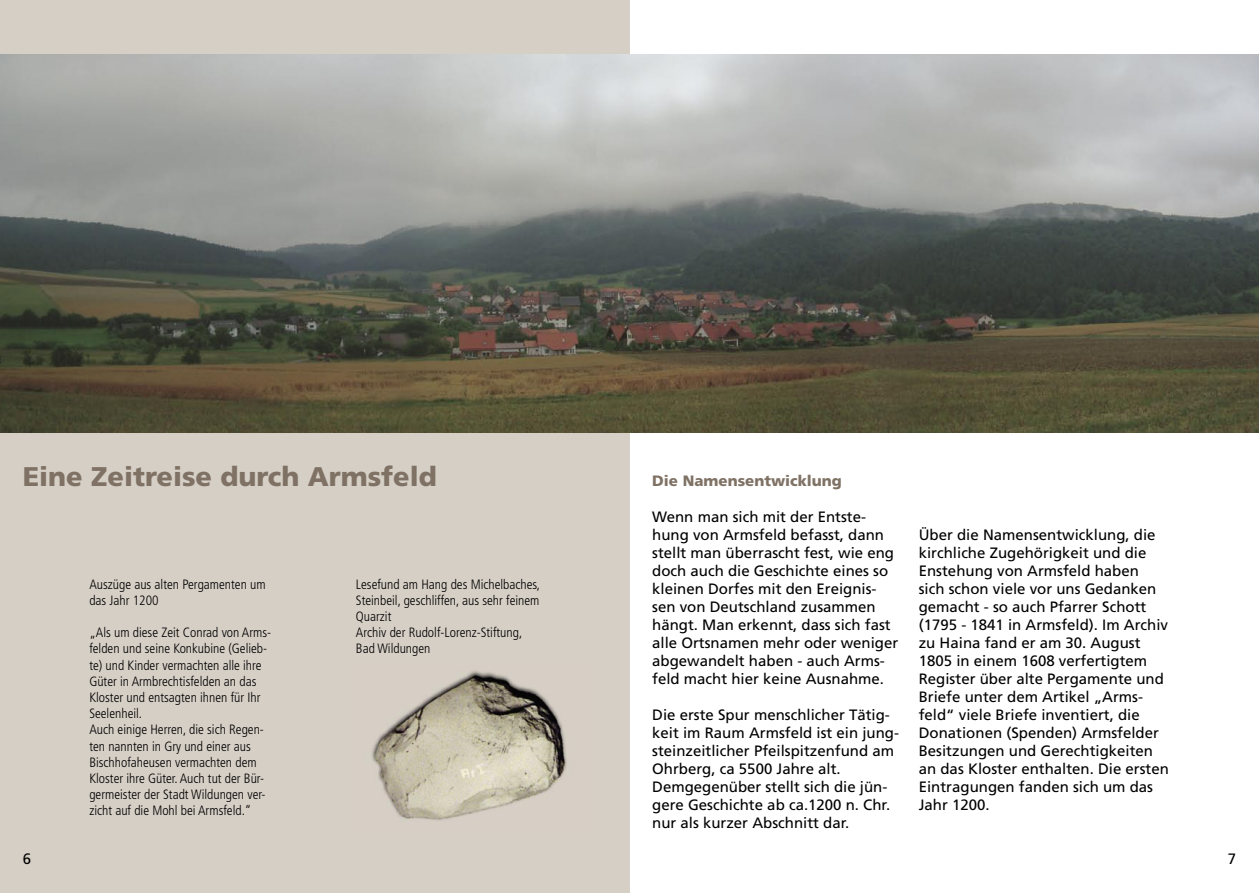
<style>
.page{position:relative;width:1259px;height:893px;background:#fff}
.page>*{position:absolute;margin:0;border:0;box-sizing:border-box;transform-origin:0 0}
.t1{font:900 27px "Frutiger";color:#7f7265}
.t2{font:15px/18px "Frutiger";color:#000}
.t3{font:900 15px "Frutiger";color:#7f7265}
.t4{font:300 condensed 13.5px/16.2px "Frutiger";color:#000}
</style>
<div class="page">
<div style="left:0;top:0;width:629px;height:893px;background:#d6cfc6"></div>
<img style="left:0;top:54px;width:1259px;height:378px">
<img style="left:372px;top:671px;width:195px;height:150px">
<h1 class="t1" style="left:23px;top:460px;width:415px">Eine Zeitreise durch Armsfeld</h1>
<p class="t4" style="left:89px;top:576px;width:178px">Auszüge aus alten Pergamenten um das Jahr 1200</p>
<p class="t4" style="left:89px;top:625px;width:183px">„Als um diese Zeit Conrad von Arms&shy;felden und seine Konkubine (Gelieb&shy;te) und Kinder vermachten alle ihre<br>Güter in Armbrechtisfelden an das<br>Kloster und entsagten ihnen für Ihr<br>Seelenheil.<br>Auch einige Herren, die sich Regen&shy;ten nannten in Gry und einer aus<br>Bischhofaheusen vermachten dem<br>Kloster ihre Güter. Auch tut der Bür&shy;germeister der Stadt Wildungen ver&shy;zicht auf die Mohl bei Armsfeld.“</p>
<p class="t4" style="left:356px;top:576px;width:185px">Lesefund am Hang des Michelbaches,<br>Steinbeil, geschliffen, aus sehr feinem<br>Quarzit<br>Archiv der Rudolf-Lorenz-Stiftung,<br>Bad Wildungen</p>
<p class="t3" style="left:652px;top:472px;width:191px">Die Namensentwicklung</p>
<p class="t2" style="left:652px;top:508px;width:247px">Wenn man sich mit der Entste&shy;hung von Armsfeld befasst, dann stellt man überrascht fest, wie eng doch auch die Geschichte eines so kleinen Dorfes mit den Ereignis&shy;sen von Deutschland zusammen hängt. Man erkennt, dass sich fast alle Ortsnamen mehr oder weniger abgewandelt haben - auch Arms&shy;feld macht hier keine Ausnahme.</p>
<p class="t2" style="left:652px;top:706px;width:248px">Die erste Spur menschlicher Tätig&shy;keit im Raum Armsfeld ist ein jung&shy;steinzeitlicher Pfeilspitzenfund am Ohrberg, ca 5500 Jahre alt.<br>Demgegenüber stellt sich die jün&shy;gere Geschichte ab ca.1200 n. Chr. nur als kurzer Abschnitt dar.</p>
<p class="t2" style="left:919px;top:526px;width:252px">Über die Namensentwicklung, die kirchliche Zugehörigkeit und die<br>Enstehung von Armsfeld haben<br>sich schon viele vor uns Gedanken gemacht - so auch Pfarrer Schott (1795 - 1841 in Armsfeld). Im Archiv zu Haina fand er am 30. August<br>1805 in einem 1608 verfertigtem<br>Register über alte Pergamente und<br>Briefe unter dem Artikel „Arms&shy;feld“ viele Briefe inventiert, die<br>Donationen (Spenden) Armsfelder<br>Besitzungen und Gerechtigkeiten an das Kloster enthalten. Die ersten<br>Eintragungen fanden sich um das<br>Jahr 1200.</p>
<p class="t2" style="left:23px;top:850px;width:10px">6</p>
<p class="t2" style="left:1227px;top:850px;width:10px">7</p>
</div>
